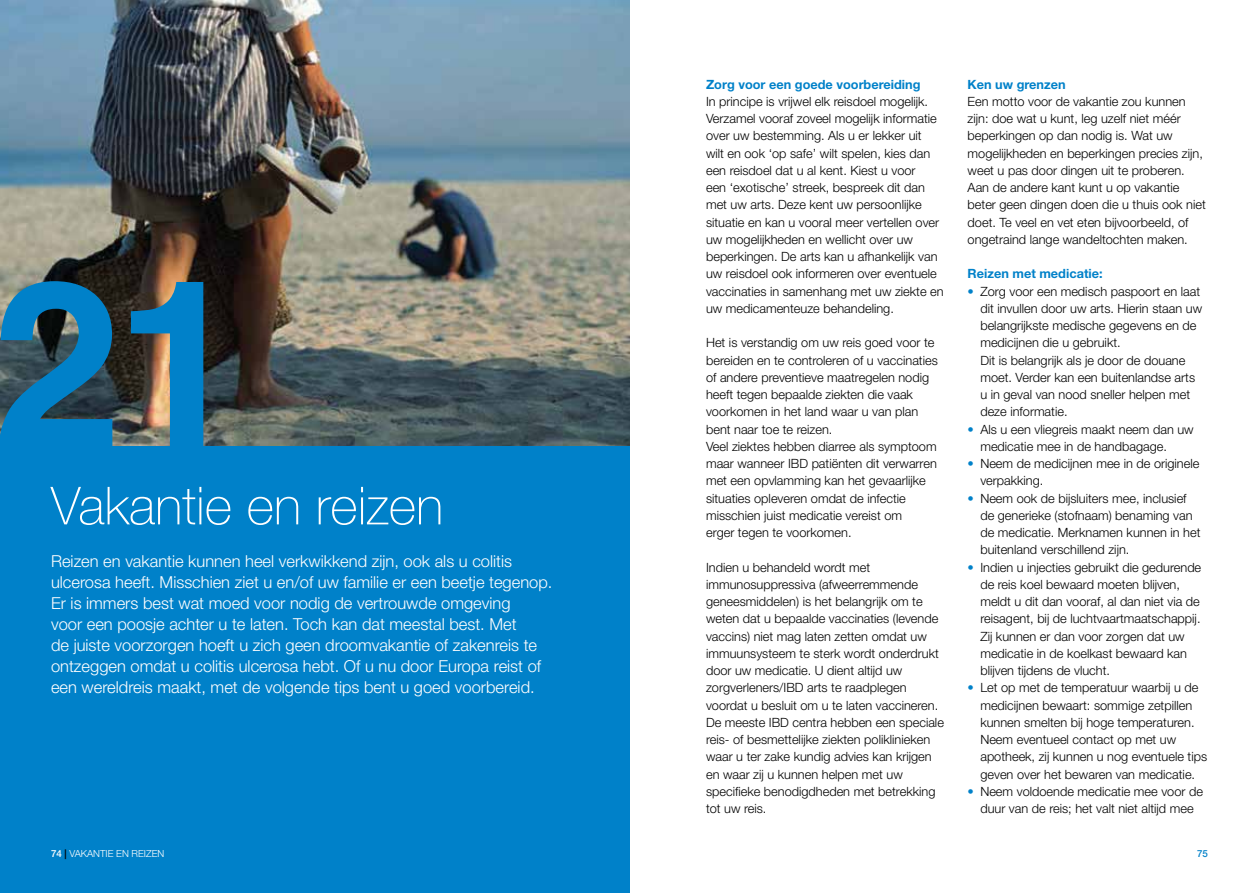
<style>
.page{position:relative;width:1259px;height:893px;background:#fff}
.page>*{position:absolute;margin:0;border:0;box-sizing:border-box;transform-origin:0 0}
.t1{font:700 234.15px "Helvetica";color:#0081c9}
.t2{font:100 52.5px "Helvetica Neue LT Std";color:#fff}
.t3{font:300 16.5px/21px "Helvetica Neue LT Std";color:#fff}
.t4{font:300 12.75px/17.2px "Helvetica Neue LT Std";color:#000}
.t5{font:700 12.75px "Helvetica Neue LT Std";color:#0081c9}
.t6{font:300 9.75px "Helvetica Neue LT Std";color:#fff}
.t7{font:500 9.75px "Helvetica Neue LT Std";color:#0081c9}
.s1{font-weight:500}
.s2{font-weight:500;color:#000}
.s3{color:#0081c9}
</style>
<div class="page">
<img style="left:0;top:0;width:629px;height:446px">
<div style="left:0;top:446px;width:629px;height:447px;background:#0081c9"></div>
<h1 class="t1" style="left:-9px;top:176px;width:255px">21</h1>
<h2 class="t2" style="left:51px;top:476px;width:394px">Vakantie en reizen</h2>
<p class="t3" style="left:51px;top:550px;width:503px">Reizen en vakantie kunnen heel verkwikkend zijn, ook als u colitis ulcerosa heeft. Misschien ziet u en/of uw familie er een beetje tegenop.<br>Er is immers best wat moed voor nodig de vertrouwde omgeving<br>voor een poosje achter u te laten. Toch kan dat meestal best. Met<br>de juiste voorzorgen hoeft u zich geen droomvakantie of zakenreis te ontzeggen omdat u colitis ulcerosa hebt. Of u nu door Europa reist of een wereldreis maakt, met de volgende tips bent u goed voorbereid.</p>
<p class="t6" style="left:51px;top:848px;width:115px"><span class="s1">74</span> <span class="s2">|</span> VAKANTIE EN REIZEN</p>
<p class="t5" style="left:706px;top:76px;width:216px">Zorg voor een goede voorbereiding</p>
<p class="t4" style="left:706px;top:92px;width:239px">In principe is vrijwel elk reisdoel mogelijk.<br>Verzamel vooraf zoveel mogelijk informatie over uw bestemming. Als u er lekker uit<br>wilt en ook ‘op safe’ wilt spelen, kies dan een reisdoel dat u al kent. Kiest u voor<br>een ‘exotische’ streek, bespreek dit dan met uw arts. Deze kent uw persoonlijke situatie en kan u vooral meer vertellen over uw mogelijkheden en wellicht over uw beperkingen. De arts kan u afhankelijk van uw reisdoel ook informeren over eventuele vaccinaties in samenhang met uw ziekte en uw medicamenteuze behandeling.</p>
<p class="t4" style="left:706px;top:334px;width:233px">Het is verstandig om uw reis goed voor te bereiden en te controleren of u vaccinaties of andere preventieve maatregelen nodig heeft tegen bepaalde ziekten die vaak voorkomen in het land waar u van plan bent naar toe te reizen.<br>Veel ziektes hebben diarree als symptoom maar wanneer IBD patiënten dit verwarren met een opvlamming kan het gevaarlijke situaties opleveren omdat de infectie misschien juist medicatie vereist om<br>erger tegen te voorkomen.</p>
<p class="t4" style="left:706px;top:558px;width:239px">Indien u behandeld wordt met immunosuppressiva (afweerremmende geneesmiddelen) is het belangrijk om te weten dat u bepaalde vaccinaties (levende vaccins) niet mag laten zetten omdat uw immuunsysteem te sterk wordt onderdrukt door uw medicatie. U dient altijd uw zorgverleners/IBD arts te raadplegen voordat u besluit om u te laten vaccineren.<br>De meeste IBD centra hebben een speciale reis- of besmettelijke ziekten poliklinieken waar u ter zake kundig advies kan krijgen en waar zij u kunnen helpen met uw specifieke benodigdheden met betrekking tot uw reis.</p>
<p class="t5" style="left:967px;top:76px;width:100px">Ken uw grenzen</p>
<p class="t4" style="left:967px;top:92px;width:240px">Een motto voor de vakantie zou kunnen zijn: doe wat u kunt, leg uzelf niet méér beperkingen op dan nodig is. Wat uw mogelijkheden en beperkingen precies zijn, weet u pas door dingen uit te proberen.<br>Aan de andere kant kunt u op vakantie beter geen dingen doen die u thuis ook niet doet. Te veel en vet eten bijvoorbeeld, of ongetraind lange wandeltochten maken.</p>
<p class="t5" style="left:967px;top:266px;width:136px">Reizen met medicatie:</p>
<p class="t4" style="left:980px;top:282px;width:223px;text-indent:-13px"><span class="s3">•</span> Zorg voor een medisch paspoort en laat dit invullen door uw arts. Hierin staan uw belangrijkste medische gegevens en de medicijnen die u gebruikt.<br>Dit is belangrijk als je door de douane moet. Verder kan een buitenlandse arts u in geval van nood sneller helpen met deze informatie.</p>
<p class="t4" style="left:980px;top:420px;width:215px;text-indent:-13px"><span class="s3">•</span> Als u een vliegreis maakt neem dan uw medicatie mee in de handbagage.</p>
<p class="t4" style="left:980px;top:455px;width:220px;text-indent:-13px"><span class="s3">•</span> Neem de medicijnen mee in de originele verpakking.</p>
<p class="t4" style="left:980px;top:489px;width:222px;text-indent:-13px"><span class="s3">•</span> Neem ook de bijsluiters mee, inclusief de generieke (stofnaam) benaming van de medicatie. Merknamen kunnen in het buitenland verschillend zijn.</p>
<p class="t4" style="left:980px;top:558px;width:222px;text-indent:-13px"><span class="s3">•</span> Indien u injecties gebruikt die gedurende de reis koel bewaard moeten blijven, meldt u dit dan vooraf, al dan niet via de reisagent, bij de luchtvaartmaatschappij.<br>Zij kunnen er dan voor zorgen dat uw medicatie in de koelkast bewaard kan blijven tijdens de vlucht.</p>
<p class="t4" style="left:980px;top:679px;width:228px;text-indent:-13px"><span class="s3">•</span> Let op met de temperatuur waarbij u de medicijnen bewaart: sommige zetpillen kunnen smelten bij hoge temperaturen.<br>Neem eventueel contact op met uw apotheek, zij kunnen u nog eventuele tips geven over het bewaren van medicatie.</p>
<p class="t4" style="left:967px;top:782px;width:237px;text-align:center"><span class="s3">•</span> Neem voldoende medicatie mee voor de duur van de reis; het valt niet altijd mee</p>
<p class="t7" style="left:1197px;top:848px;width:12px">75</p>
</div>
